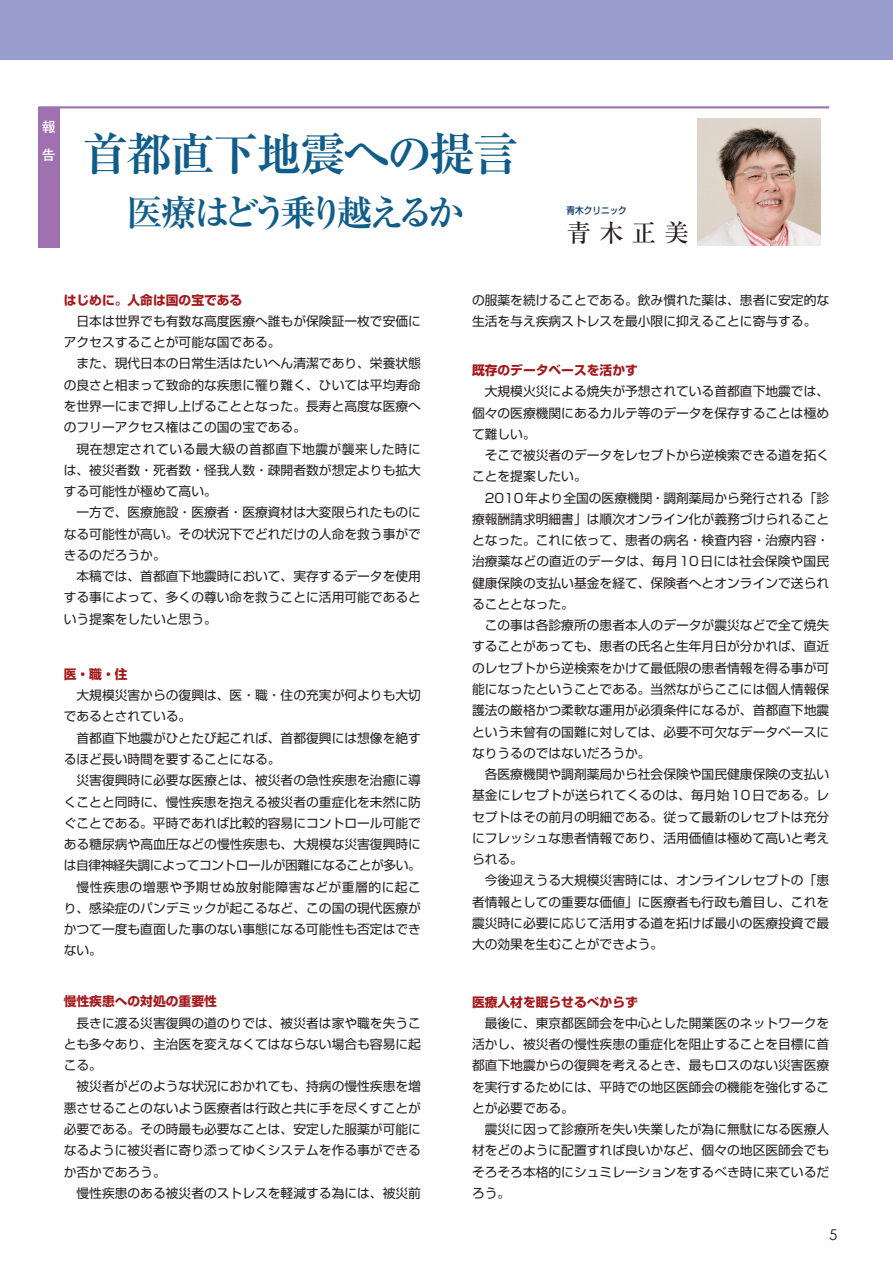
<style>
.page{position:relative;width:893px;height:1263px;background:#fff}
.page>*{position:absolute;margin:0;border:0;box-sizing:border-box;transform-origin:0 0}
.t1{font:700 45.75px "Ryumin Pro";letter-spacing:-.05em;color:#105d8a}
.t2{font:700 36.15px "Ryumin Pro";letter-spacing:-.19em;color:#105d8a}
.t3{font:500 24.45px "Ryumin Pro";color:#231f20}
.t4{font:14.85px "Century Gothic";color:#231f20}
.t5{font:700 13.8px/27.6px "Futo Go B101 Pro";color:#fff}
.t6{font:12.75px/21.3px "Shin Go Pro";color:#231f20;text-align:justify}
.t7{font:700 12.75px "Shin Go Pro";color:#a5181b}
.t8{font:12.75px "Shin Go Pro";letter-spacing:-.035em;color:#231f20}
.t9{font:12.75px "Shin Go Pro";letter-spacing:.04em;color:#231f20}
.t10{font:500 9.6px "Shin Go Pro";color:#0a3672;scale:.9 1}
</style>
<div class="page">
<div style="left:0;top:0;width:893px;height:59px;background:#999dcd"></div>
<div style="left:38px;top:107px;width:22px;height:141px;background:#9f71b0"></div>
<hr style="left:38px;top:106px;width:791px;height:2px;background:#9f71b0">
<img style="left:697px;top:118px;width:124px;height:128px">
<p class="t5" style="left:42px;top:111px;width:15px">報告</p>
<h1 class="t1" style="left:83px;top:118px;width:437px">首都直下地震への提言</h1>
<h2 class="t2" style="left:126px;top:184px;width:339px">医療はどう乗り越えるか</h2>
<p class="t10" style="left:567px;top:202px;width:68px">青木クリニック</p>
<h3 class="t3" style="left:567px;top:213px;width:124px">青 木 正 美</h3>
<p class="t7" style="left:64px;top:290px;width:180px">はじめに。人命は国の宝である</p>
<p class="t6" style="left:64px;top:309px;width:359px;text-indent:13px">日本は世界でも有数な高度医療へ誰もが保険証一枚で安価にアクセスすることが可能な国である。</p>
<p class="t6" style="left:64px;top:351px;width:359px;text-indent:13px">また、現代日本の日常生活はたいへん清潔であり、栄養状態の良さと相まって致命的な疾患に罹り難く、ひいては平均寿命を世界一にまで押し上げることとなった。長寿と高度な医療へのフリーアクセス権はこの国の宝である。</p>
<p class="t6" style="left:64px;top:436px;width:359px;text-indent:13px">現在想定されている最大級の首都直下地震が襲来した時には、被災者数・死者数・怪我人数・疎開者数が想定よりも拡大する可能性が極めて高い。</p>
<p class="t6" style="left:64px;top:500px;width:359px;text-indent:13px">一方で、医療施設・医療者・医療資材は大変限られたものになる可能性が高い。その状況下でどれだけの人命を救う事ができるのだろうか。</p>
<p class="t6" style="left:64px;top:564px;width:359px;text-indent:13px">本稿では、首都直下地震時において、実存するデータを使用する事によって、多くの尊い命を救うことに活用可能であるという提案をしたいと思う。</p>
<p class="t7" style="left:64px;top:664px;width:65px">医・職・住</p>
<p class="t6" style="left:64px;top:683px;width:359px;text-indent:13px">大規模災害からの復興は、医・職・住の充実が何よりも大切であるとされている。</p>
<p class="t6" style="left:64px;top:726px;width:359px;text-indent:13px">首都直下地震がひとたび起これば、首都復興には想像を絶するほど長い時間を要することになる。</p>
<p class="t6" style="left:77px;top:768px;width:346px">災害復興時に必要な医療とは、被災者の急性疾患を治癒に導</p>
<p class="t6" style="left:64px;top:789px;width:359px">くことと同時に、慢性疾患を抱える被災者の重症化を未然に防</p>
<p class="t6" style="left:64px;top:811px;width:359px">ぐことである。平時であれば比較的容易にコントロール可能で</p>
<p class="t6" style="left:64px;top:832px;width:359px">ある糖尿病や高血圧などの慢性疾患も、大規模な災害復興時に</p>
<p class="t8" style="left:64px;top:855px;width:359px">は自律神経失調によってコントロールが困難になることが多い。</p>
<p class="t9" style="left:77px;top:876px;width:346px">慢性疾患の増悪や予期せぬ放射能障害などが重層的に起こ</p>
<p class="t6" style="left:64px;top:896px;width:359px">り、感染症のパンデミックが起こるなど、この国の現代医療が</p>
<p class="t6" style="left:64px;top:917px;width:359px">かつて一度も直面した事のない事態になる可能性も否定はでき</p>
<p class="t6" style="left:64px;top:938px;width:40px">ない。</p>
<p class="t7" style="left:64px;top:991px;width:155px">慢性疾患への対処の重要性</p>
<p class="t6" style="left:64px;top:1011px;width:359px;text-indent:13px">長きに渡る災害復興の道のりでは、被災者は家や職を失うことも多々あり、主治医を変えなくてはならない場合も容易に起こる。</p>
<p class="t6" style="left:64px;top:1074px;width:359px;text-indent:13px">被災者がどのような状況におかれても、持病の慢性疾患を増悪させることのないよう医療者は行政と共に手を尽くすことが必要である。その時最も必要なことは、安定した服薬が可能になるように被災者に寄り添ってゆくシステムを作る事ができるか否かであろう。</p>
<p class="t6" style="left:77px;top:1181px;width:346px">慢性疾患のある被災者のストレスを軽減する為には、被災前</p>
<p class="t6" style="left:472px;top:288px;width:359px">の服薬を続けることである。飲み慣れた薬は、患者に安定的な生活を与え疾病ストレスを最小限に抑えることに寄与する。</p>
<p class="t7" style="left:472px;top:360px;width:167px">既存のデータベースを活かす</p>
<p class="t6" style="left:472px;top:379px;width:359px;text-indent:13px">大規模火災による焼失が予想されている首都直下地震では、個々の医療機関にあるカルテ等のデータを保存することは極めて難しい。</p>
<p class="t6" style="left:472px;top:443px;width:359px;text-indent:13px">そこで被災者のデータをレセプトから逆検索できる道を拓くことを提案したい。</p>
<p class="t6" style="left:472px;top:485px;width:359px;text-indent:13px">2010年より全国の医療機関・調剤薬局から発行される「診療報酬請求明細書」は順次オンライン化が義務づけられることとなった。これに依って、患者の病名・検査内容・治療内容・治療薬などの直近のデータは、毎月10日には社会保険や国民健康保険の支払い基金を経て、保険者へとオンラインで送られることとなった。</p>
<p class="t6" style="left:472px;top:613px;width:359px;text-indent:13px">この事は各診療所の患者本人のデータが震災などで全て焼失することがあっても、患者の氏名と生年月日が分かれば、直近のレセプトから逆検索をかけて最低限の患者情報を得る事が可能になったということである。当然ながらここには個人情報保護法の厳格かつ柔軟な運用が必須条件になるが、首都直下地震という未曾有の国難に対しては、必要不可欠なデータベースになりうるのではないだろうか。</p>
<p class="t6" style="left:472px;top:762px;width:359px;text-indent:13px">各医療機関や調剤薬局から社会保険や国民健康保険の支払い基金にレセプトが送られてくるのは、毎月始10日である。レセプトはその前月の明細である。従って最新のレセプトは充分にフレッシュな患者情報であり、活用価値は極めて高いと考えられる。</p>
<p class="t6" style="left:472px;top:868px;width:359px;text-indent:13px">今後迎えうる大規模災害時には、オンラインレセプトの「患者情報としての重要な価値」に医療者も行政も着目し、これを震災時に必要に応じて活用する道を拓けば最小の医療投資で最大の効果を生むことができよう。</p>
<p class="t7" style="left:472px;top:991px;width:167px">医療人材を眠らせるべからず</p>
<p class="t6" style="left:472px;top:1011px;width:359px;text-indent:13px">最後に、東京都医師会を中心とした開業医のネットワークを活かし、被災者の慢性疾患の重症化を阻止することを目標に首都直下地震からの復興を考えるとき、最もロスのない災害医療を実行するためには、平時での地区医師会の機能を強化することが必要である。</p>
<p class="t6" style="left:472px;top:1117px;width:359px;text-indent:13px">震災に因って診療所を失い失業したが為に無駄になる医療人材をどのように配置すれば良いかなど、個々の地区医師会でもそろそろ本格的にシュミレーションをするべき時に来ているだろう。</p>
<p class="t4" style="left:829px;top:1225px;width:10px">5</p>
</div>
